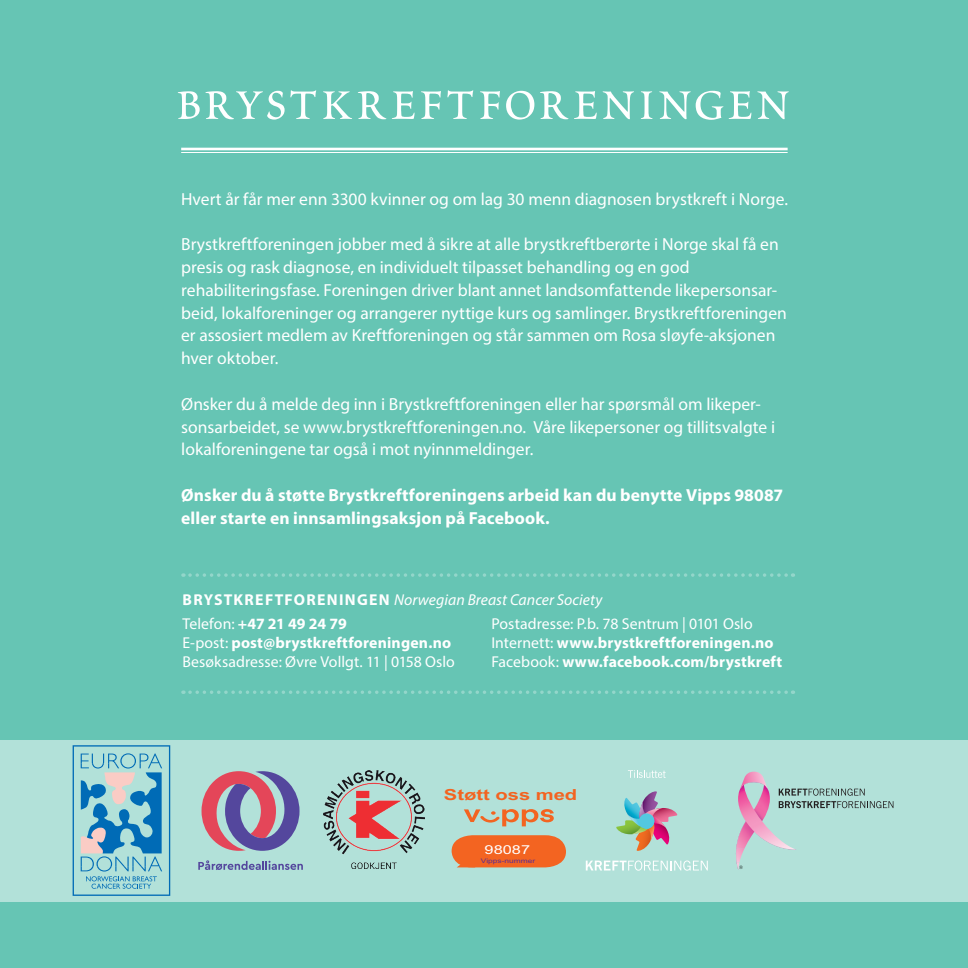
<style>
.page{position:relative;width:968px;height:968px;background:#fff}
.page>*{position:absolute;margin:0;border:0;box-sizing:border-box;transform-origin:0 0}
.t1{font:64.23px "Poetica Roman Small Caps";letter-spacing:.015em;color:#fff}
.t2{font:17.5px/22.8px "Myriad Pro";color:#fff}
.t3{font:700 17.5px/22.8px "Myriad Pro";letter-spacing:.005em;color:#fff}
.t4{font:700 15.75px/19.2px "Myriad Pro";letter-spacing:.01em;color:#fff}
.t5{font:15.75px/19.2px "Myriad Pro";letter-spacing:.005em;color:#fff}
.t6{font:italic 15.75px "Myriad Pro";letter-spacing:.005em;color:#fff}
.t7{font:700 15.22px "Arial";color:#f36421;scale:1.32 1}
.t8{font:12.42px "Arial";color:#fff;scale:1.32 1}
.t9{font:6.3px "Arial";color:#5b2e91;scale:1.32 1}
.s1{font-weight:700;font-style:normal}
.s2{font-weight:700}
.s3{font-weight:400}
</style>
<div class="page">
<div style="left:0;top:0;width:967px;height:967px;background:#66c5b4"></div>
<svg style="left:190px;top:690px;width:603px;height:3px"></svg>
<svg style="left:190px;top:573px;width:603px;height:3px"></svg>
<hr style="left:181px;top:148px;width:606px;height:2px;background:#fff">
<hr style="left:181px;top:152px;width:606px;height:1px;background:#fff">
<div style="left:0;top:740px;width:967px;height:161px;background:#b2e1d9"></div>
<svg style="left:616px;top:791px;width:61px;height:60px"></svg>
<svg style="left:585px;top:860px;width:122px;height:10px"></svg>
<svg style="left:628px;top:770px;width:37px;height:7px"></svg>
<svg style="left:451px;top:835px;width:115px;height:32px;background:#ed6d2f"></svg>
<svg style="left:464px;top:809px;width:89px;height:17px"></svg>
<img style="left:323px;top:770px;width:101px;height:97px">
<svg style="left:73px;top:745px;width:97px;height:150px"></svg>
<svg style="left:201px;top:771px;width:98px;height:79px"></svg>
<svg style="left:198px;top:860px;width:105px;height:10px"></svg>
<svg style="left:735px;top:771px;width:158px;height:98px"></svg>
<h1 class="t1" style="left:174px;top:69px;width:617px">brystkreftforeningen</h1>
<p class="t2" style="left:181px;top:187px;width:608px">Hvert år får mer enn 3300 kvinner og om lag 30 menn diagnosen brystkreft i Norge.</p>
<p class="t2" style="left:181px;top:233px;width:607px">Brystkreftforeningen jobber med å sikre at alle brystkreftberørte i Norge skal få en presis og rask diagnose, en individuelt tilpasset behandling og en god rehabiliteringsfase. Foreningen driver blant annet landsomfattende likepersonsar&shy;beid, lokalforeninger og arrangerer nyttige kurs og samlinger. Brystkreftforeningen er assosiert medlem av Kreftforeningen og står sammen om Rosa sløyfe-aksjonen hver oktober.</p>
<p class="t2" style="left:181px;top:392px;width:595px">Ønsker du å melde deg inn i Brystkreftforeningen eller har spørsmål om likeper&shy;sonsarbeidet, se www.brystkreftforeningen.no. Våre likepersoner og tillitsvalgte i lokalforeningene tar også i mot nyinnmeldinger.</p>
<p class="t3" style="left:181px;top:483px;width:603px">Ønsker du å støtte Brystkreftforeningens arbeid kan du benytte Vipps 98087 eller starte en innsamlingsaksjon på Facebook.</p>
<p class="t6" style="left:182px;top:590px;width:421px"><span class="s1">BRYSTKREFTFORENINGEN</span> Norwegian Breast Cancer Society</p>
<p class="t5" style="left:182px;top:613px;width:274px">Telefon: <span class="s2">+47 21 49 24 79<br></span>E-post: <span class="s2">post@brystkreftforeningen.no<br></span>Besøksadresse: Øvre Vollgt. 11 | 0158 Oslo</p>
<p class="t4" style="left:491px;top:613px;width:292px"><span class="s3">Postadresse: P.b. 78 Sentrum | 0101 Oslo<br>Internett:</span> www.brystkreftforeningen.no<br><span class="s3">Facebook:</span> www.facebook.com/brystkreft</p>
<p class="t7" style="left:444px;top:784px;width:102px">Støtt oss med</p>
<p class="t8" style="left:484px;top:841px;width:36px">98087</p>
<p class="t9" style="left:481px;top:856px;width:43px">Vipps-nummer</p>
</div>
